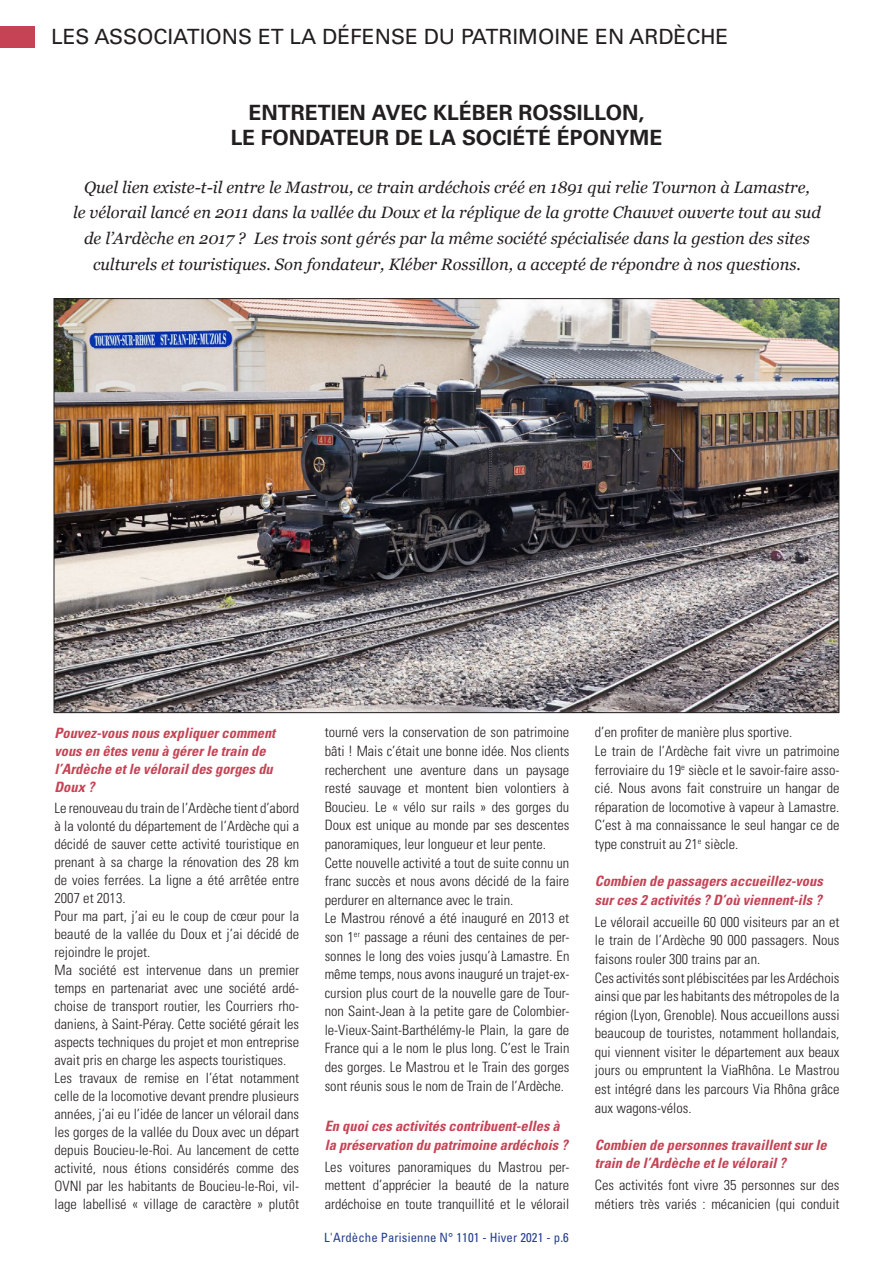
<style>
.page{position:relative;width:893px;height:1263px;background:#fff}
.page>*{position:absolute;margin:0;border:0;box-sizing:border-box;transform-origin:0 0}
.t1{font:700 21px/25.2px "Univers LT Std";color:#231f20;text-align:center}
.t2{font:21px "Univers LT Std";color:#231f20}
.t3{font:italic 16.5px/25.8px "Georgia";color:#231f20;text-align:center}
.t4{font:300 condensed 14.25px/18.6px "Univers LT Std";color:#231f20}
.t5{font:italic 700 condensed 14.25px/18px "Univers LT Std";color:#c64355}
.t6{font:condensed 12.75px "Univers LT Std";letter-spacing:.01em;color:#253f8e}
</style>
<div class="page">
<img style="left:56px;top:300px;width:781px;height:411px">
<div style="left:0;top:26px;width:34px;height:21px;background:#c64355"></div>
<h1 class="t2" style="left:51px;top:24px;width:679px">LES ASSOCIATIONS ET LA DÉFENSE DU PATRIMOINE EN ARDÈCHE</h1>
<h1 class="t1" style="left:231px;top:100px;width:433px">ENTRETIEN AVEC KLÉBER ROSSILLON,<br>LE FONDATEUR DE LA SOCIÉTÉ ÉPONYME</h1>
<p class="t3" style="left:73px;top:173px;width:749px">Quel lien existe-t-il entre le Mastrou, ce train ardéchois créé en 1891 qui relie Tournon à Lamastre,<br>le vélorail lancé en 2011 dans la vallée du Doux et la réplique de la grotte Chauvet ouverte tout au sud de l’Ardèche en 2017 ? Les trois sont gérés par la même société spécialisée dans la gestion des sites culturels et touristiques. Son fondateur, Kléber Rossillon, a accepté de répondre à nos questions.</p>
<p class="t5" style="left:55px;top:723px;width:222px">Pouvez-vous nous expliquer comment vous en êtes venu à gérer le train de l’Ardèche et le vélorail des gorges du<br>Doux ?</p>
<p class="t4" style="left:55px;top:799px;width:246px;line-height:18px">Le renouveau du train de l’Ardèche tient d’abord à la volonté du département de l’Ardèche qui a décidé de sauver cette activité touristique en prenant à sa charge la rénovation des 28 km de voies ferrées. La ligne a été arrêtée entre 2007 et 2013.<br>Pour ma part, j’ai eu le coup de cœur pour la beauté de la vallée du Doux et j’ai décidé de rejoindre le projet.<br>Ma société est intervenue dans un premier temps en partenariat avec une société ardé&shy;choise de transport routier, les Courriers rho&shy;daniens, à Saint-Péray. Cette société gérait les aspects techniques du projet et mon entreprise avait pris en charge les aspects touristiques.<br>Les travaux de remise en l’état notamment celle de la locomotive devant prendre plusieurs années, j’ai eu l’idée de lancer un vélorail dans les gorges de la vallée du Doux avec un départ depuis Boucieu-le-Roi. Au lancement de cette activité, nous étions considérés comme des OVNI par les habitants de Boucieu-le-Roi, vil&shy;lage labellisé « village de caractère » plutôt</p>
<p class="t4" style="left:325px;top:723px;width:246px">tourné vers la conservation de son patrimoine bâti ! Mais c’était une bonne idée. Nos clients recherchent une aventure dans un paysage resté sauvage et montent bien volontiers à Boucieu. Le « vélo sur rails » des gorges du Doux est unique au monde par ses descentes panoramiques, leur longueur et leur pente.<br>Cette nouvelle activité a tout de suite connu un franc succès et nous avons décidé de la faire perdurer en alternance avec le train.<br>Le Mastrou rénové a été inauguré en 2013 et son 1<sup>er</sup> passage a réuni des centaines de per&shy;sonnes le long des voies jusqu’à Lamastre. En même temps, nous avons inauguré un trajet-ex&shy;cursion plus court de la nouvelle gare de Tour&shy;non Saint-Jean à la petite gare de Colombier&shy;le-Vieux-Saint-Barthélémy-le Plain, la gare de France qui a le nom le plus long. C’est le Train des gorges. Le Mastrou et le Train des gorges sont réunis sous le nom de Train de l’Ardèche.</p>
<p class="t5" style="left:325px;top:1117px;width:245px;line-height:18.6px">En quoi ces activités contribuent-elles à la préservation du patrimoine ardéchois ?</p>
<p class="t4" style="left:325px;top:1157px;width:246px;text-align:justify">Les voitures panoramiques du Mastrou per&shy;mettent d’apprécier la beauté de la nature ardéchoise en toute tranquillité et le vélorail</p>
<p class="t6" style="left:324px;top:1230px;width:246px">L'Ardèche Parisienne N° 1101 - Hiver 2021 - p.6</p>
<p class="t4" style="left:595px;top:723px;width:246px">d’en profiter de manière plus sportive.<br>Le train de l’Ardèche fait vivre un patrimoine ferroviaire du 19<sup>e</sup> siècle et le savoir-faire asso&shy;cié. Nous avons fait construire un hangar de réparation de locomotive à vapeur à Lamastre.<br>C’est à ma connaissance le seul hangar ce de type construit au 21<sup>e</sup> siècle.</p>
<p class="t5" style="left:595px;top:872px;width:229px;line-height:18.6px">Combien de passagers accueillez-vous sur ces 2 activités ? D’où viennent-ils ?</p>
<p class="t4" style="left:595px;top:912px;width:246px">Le vélorail accueille 60 000 visiteurs par an et le train de l’Ardèche 90 000 passagers. Nous faisons rouler 300 trains par an.<br>Ces activités sont plébiscitées par les Ardéchois ainsi que par les habitants des métropoles de la région (Lyon, Grenoble). Nous accueillons aussi beaucoup de touristes, notamment hollandais, qui viennent visiter le département aux beaux jours ou empruntent la ViaRhôna. Le Mastrou est intégré dans les parcours Via Rhôna grâce aux wagons-vélos.</p>
<p class="t5" style="left:595px;top:1135px;width:233px;line-height:18.6px">Combien de personnes travaillent sur le train de l’Ardèche et le vélorail ?</p>
<p class="t4" style="left:595px;top:1176px;width:246px">Ces activités font vivre 35 personnes sur des métiers très variés : mécanicien (qui conduit</p>
</div>
